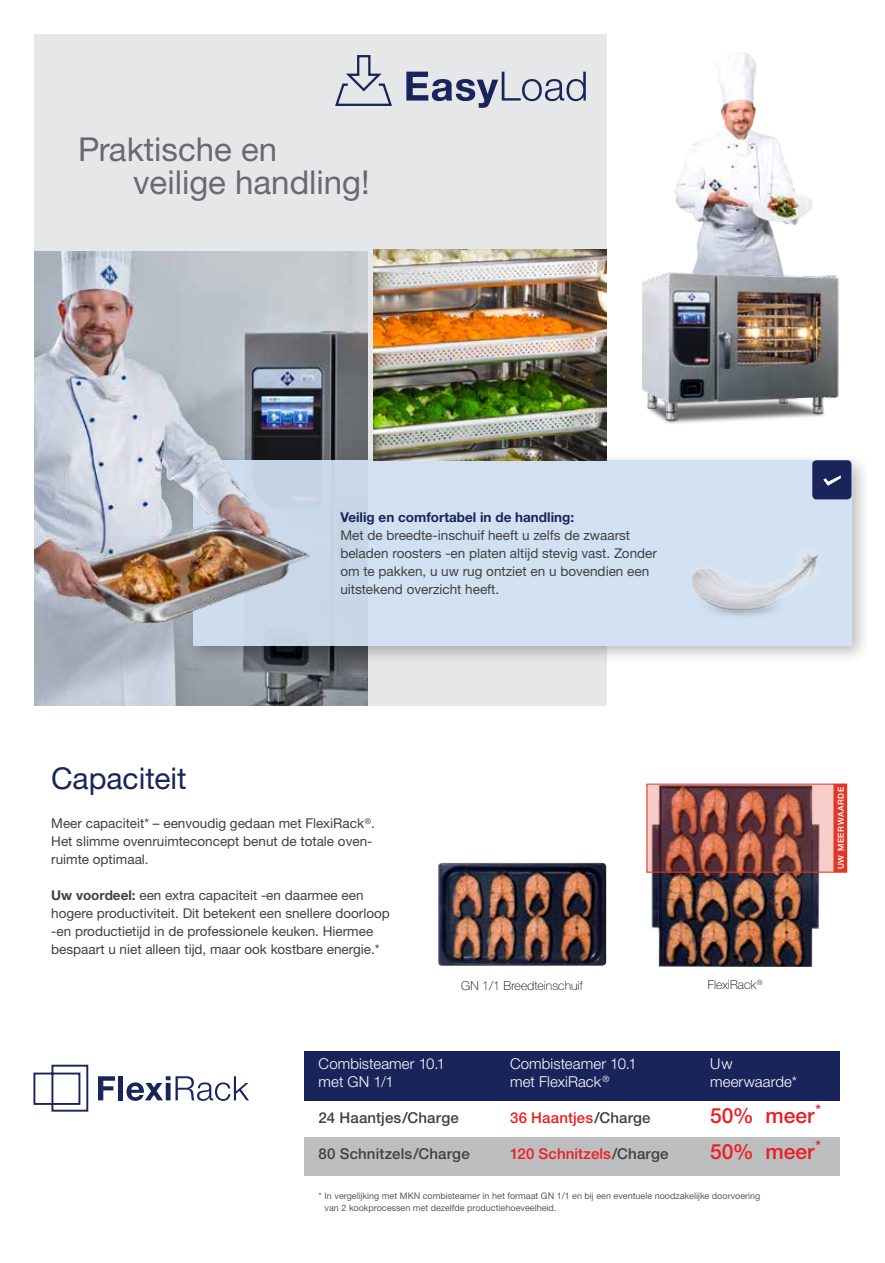
<style>
.page{position:relative;width:885px;height:1263px;background:#fff}
.page>*{position:absolute;margin:0;border:0;box-sizing:border-box;transform-origin:0 0}
.t1{font:33px/33px "Helvetica Neue LTW1 G";color:#696a6d}
.t2{font:30px "Helvetica Neue LTW1 G";color:#19255a}
.t3{font:500 21px "Helvetica Neue LTW1 G";letter-spacing:.005em;color:#ed1d24}
.t4{font:300 15px "Helvetica Neue LTW1 G";letter-spacing:.005em;color:#fff}
.t5{font:500 15px "Helvetica Neue LTW1 G";letter-spacing:.01em;color:#ed1d24}
.t6{font:500 15px "Helvetica Neue LTW1 G";letter-spacing:.01em;color:#414042}
.t7{font:13.5px/18px "Helvetica Neue LTW1 G";color:#414042}
.t8{font:700 13.5px "Helvetica Neue LTW1 G";color:#19255a}
.t9{font:100 12.3px "Helvetica Neue LTW1 G";color:#000}
.t10{font:9px/12px "Helvetica Neue LTW1 G";color:#58595b}
.t11{font:500 8.25px "Helvetica Neue LTW1 G";letter-spacing:.075em;color:#fff}
.s1{font-weight:700}
.s2{color:#414042}
</style>
<div class="page">
<div style="left:34px;top:34px;width:573px;height:671px;background:#e6e7e8"></div>
<img style="left:34px;top:251px;width:333px;height:37px">
<div style="left:184px;top:452px;width:687px;height:213px;background:#000;opacity:.28"></div>
<div style="left:193px;top:460px;width:658px;height:185px;background:#d1e1f2"></div>
<img style="left:650px;top:872px;width:169px;height:94px">
<img style="left:438px;top:863px;width:168px;height:103px">
<div style="left:304px;top:1051px;width:535px;height:49px;background:#19255a"></div>
<div style="left:304px;top:1137px;width:535px;height:39px;background:#bcbec0"></div>
<div style="left:812px;top:460px;width:39px;height:39px;background:#19255a;border-radius:4px"></div>
<svg style="left:823px;top:475px;width:18px;height:11px"></svg>
<img style="left:674px;top:53px;width:138px;height:204px">
<img style="left:642px;top:257px;width:197px;height:167px">
<img style="left:691px;top:549px;width:132px;height:68px">
<img style="left:373px;top:250px;width:233px;height:210px">
<img style="left:34px;top:288px;width:333px;height:417px">
<img style="left:648px;top:786px;width:185px;height:84px">
<div style="left:646px;top:784px;width:201px;height:88px;border:1px solid #e03828"></div>
<div style="left:833px;top:784px;width:13px;height:88px;background:#e03828;border:1px solid #e03828"></div>
<svg style="left:406px;top:72px;width:179px;height:36px"></svg>
<svg style="left:335px;top:55px;width:57px;height:51px"></svg>
<svg style="left:98px;top:1076px;width:17px;height:24px"></svg>
<div style="left:118px;top:1076px;width:5px;height:24px;background:#19255a"></div>
<svg style="left:126px;top:1076px;width:123px;height:25px"></svg>
<svg style="left:33px;top:1064px;width:56px;height:48px"></svg>
<h1 class="t1" style="left:133px;top:133px;width:238px;text-indent:-55px">Praktische en veilige handling!</h1>
<p class="t8" style="left:340px;top:509px;width:235px">Veilig en comfortabel in de handling:</p>
<p class="t7" style="left:340px;top:526px;width:318px">Met de breedte-inschuif heeft u zelfs de zwaarst beladen roosters -en platen altijd stevig vast. Zonder om te pakken, u uw rug ontziet en u bovendien een uitstekend overzicht heeft.</p>
<h2 class="t2" style="left:51px;top:759px;width:137px">Capaciteit</h2>
<p class="t7" style="left:51px;top:814px;width:325px">Meer capaciteit* – eenvoudig gedaan met FlexiRack<sup>®</sup>.<br>Het slimme ovenruimteconcept benut de totale oven&shy;ruimte optimaal.</p>
<p class="t7" style="left:51px;top:886px;width:340px"><span class="s1">Uw voordeel:</span> een extra capaciteit -en daarmee een hogere productiviteit. Dit betekent een snellere doorloop -en productietijd in de professionele keuken. Hiermee bespaart u niet alleen tijd, maar ook kostbare energie.*</p>
<p class="t9" style="left:461px;top:978px;width:123px">GN 1/1 Breedteinschuif</p>
<p class="t9" style="left:707px;top:977px;width:56px">FlexiRack<sup>®</sup></p>
<p class="t11" style="left:835px;top:869px;width:84px;rotate:-90deg">UW MEERWAARDE</p>
<p class="t4" style="left:318px;top:1054px;width:128px">Combisteamer 10.1</p>
<p class="t4" style="left:510px;top:1054px;width:128px">Combisteamer 10.1</p>
<p class="t4" style="left:710px;top:1054px;width:24px">Uw</p>
<p class="t4" style="left:318px;top:1072px;width:77px">met GN 1/1</p>
<p class="t4" style="left:510px;top:1072px;width:101px">met FlexiRack<sup>®</sup></p>
<p class="t4" style="left:710px;top:1072px;width:88px">meerwaarde*</p>
<p class="t6" style="left:318px;top:1108px;width:142px">24 Haantjes/Charge</p>
<p class="t5" style="left:510px;top:1108px;width:142px">36 Haantjes<span class="s2">/Charge</span></p>
<h3 class="t3" style="left:710px;top:1102px;width:112px">50% meer<sup>*</sup></h3>
<p class="t6" style="left:318px;top:1144px;width:152px">80 Schnitzels/Charge</p>
<p class="t5" style="left:510px;top:1144px;width:160px">120 Schnitzels<span class="s2">/Charge</span></p>
<h3 class="t3" style="left:710px;top:1138px;width:112px">50% meer<sup>*</sup></h3>
<p class="t10" style="left:324px;top:1189px;width:437px;text-indent:-6px">* In vergelijking met MKN combisteamer in het formaat GN 1/1 en bij een eventuele noodzakelijke doorvoering van 2 kookprocessen met dezelfde productiehoeveelheid.</p>
</div>
